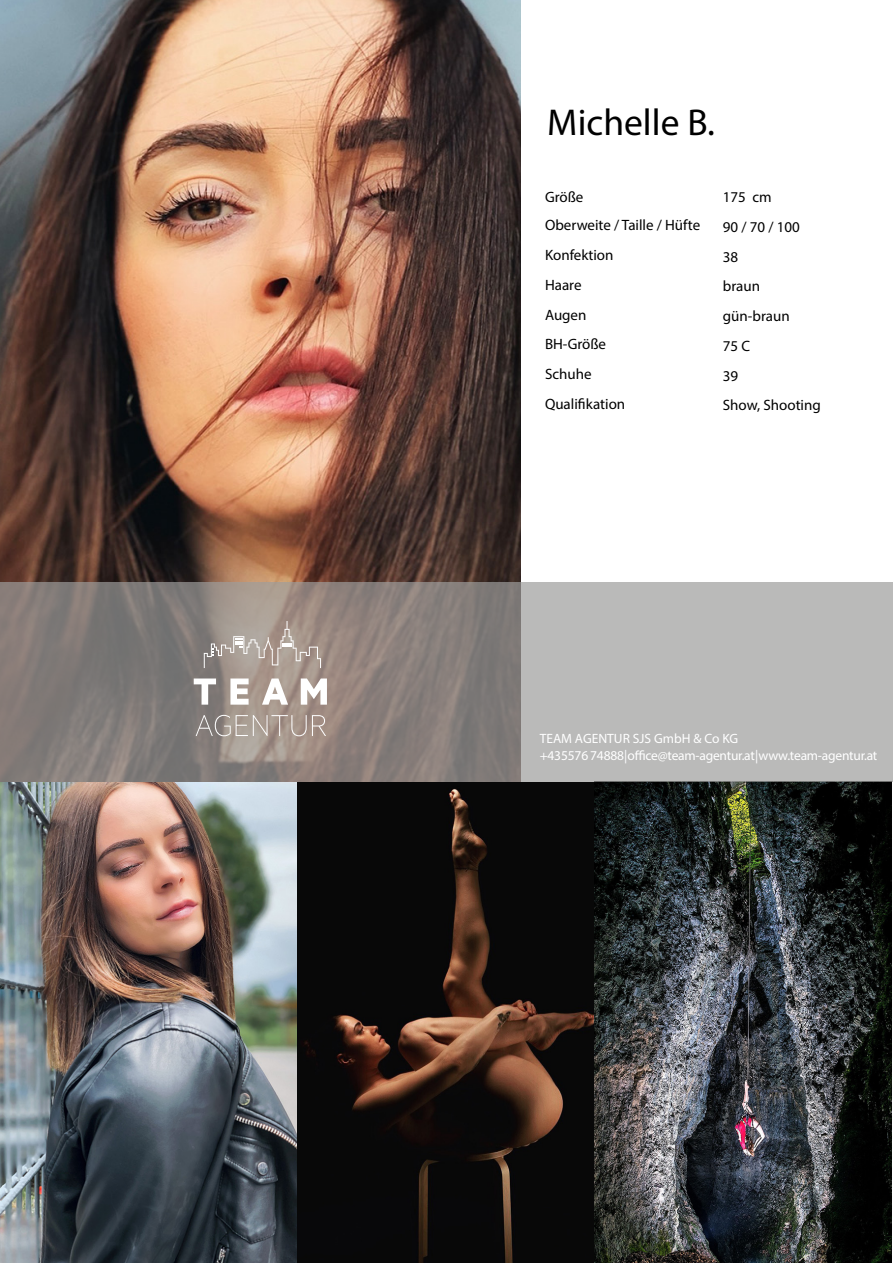
<style>
.page{position:relative;width:893px;height:1263px;background:#fff}
.page>*{position:absolute;margin:0;border:0;box-sizing:border-box;transform-origin:0 0}
.Name{font:37.5px "Myriad Pro";color:#000}
.Kategorien{font:15px "Myriad Pro";color:#000}
.Text{font:15px "Myriad Pro";color:#000}
.t1{font:13.5px/16.5px "Myriad Pro";letter-spacing:-.015em;color:#fff}
</style>
<div class="page">
<img style="left:0;top:782px;width:892px;height:481px">
<img style="left:0;top:0;width:521px;height:582px">
<svg style="left:0;top:582px;width:893px;height:200px;background:#9d9896"></svg>
<svg style="left:194px;top:678px;width:22px;height:27px"></svg>
<svg style="left:230px;top:678px;width:19px;height:27px"></svg>
<svg style="left:262px;top:678px;width:26px;height:27px"></svg>
<svg style="left:301px;top:678px;width:26px;height:27px"></svg>
<svg style="left:196px;top:715px;width:130px;height:21px;background:#ab9f97"></svg>
<svg style="left:204px;top:621px;width:117px;height:47px;background:#ab9f97"></svg>
<p class="Name" style="left:547px;top:99px;width:169px">Michelle B.</p>
<p class="Kategorien" style="left:545px;top:188px;width:40px">Größe</p>
<p class="Text" style="left:723px;top:188px;width:50px">175 cm</p>
<p class="Kategorien" style="left:545px;top:216px;width:157px">Oberweite / Taille / Hüfte</p>
<p class="Text" style="left:723px;top:218px;width:78px">90 / 70 / 100</p>
<p class="Kategorien" style="left:545px;top:246px;width:70px">Konfektion</p>
<p class="Text" style="left:723px;top:247px;width:17px">38</p>
<p class="Kategorien" style="left:545px;top:276px;width:38px">Haare</p>
<p class="Text" style="left:723px;top:277px;width:39px">braun</p>
<p class="Kategorien" style="left:545px;top:305px;width:43px">Augen</p>
<p class="Text" style="left:723px;top:307px;width:68px">gün-braun</p>
<p class="Kategorien" style="left:545px;top:335px;width:63px">BH-Größe</p>
<p class="Text" style="left:723px;top:337px;width:29px">75 C</p>
<p class="Kategorien" style="left:545px;top:365px;width:48px">Schuhe</p>
<p class="Text" style="left:723px;top:366px;width:17px">39</p>
<p class="Kategorien" style="left:545px;top:395px;width:82px">Qualifikation</p>
<p class="Text" style="left:723px;top:396px;width:99px">Show, Shooting</p>
<p class="t1" style="left:540px;top:730px;width:339px">TEAM AGENTUR SJS GmbH &amp; Co KG<br>+43 5576 74 888 | office@team-agentur.at | www.team-agentur.at</p>
</div>
